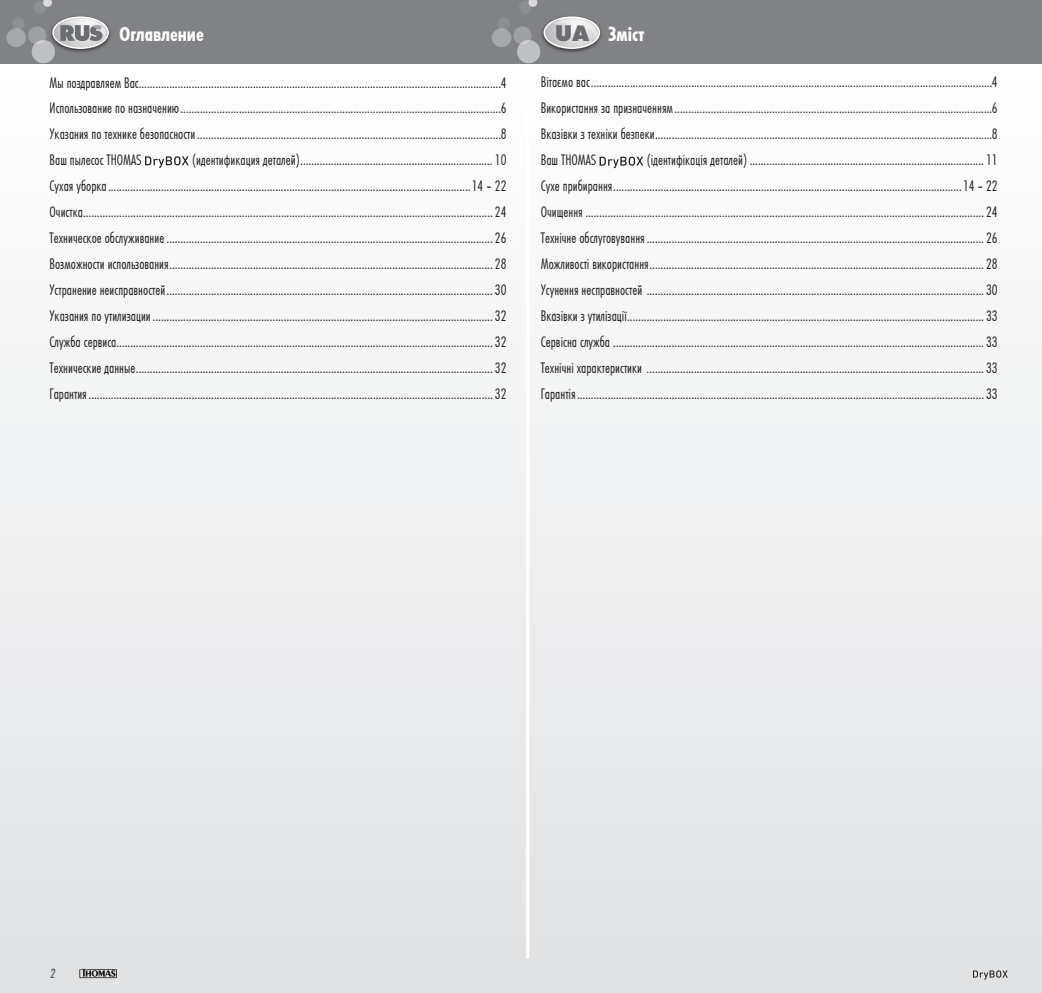
<style>
.page{position:relative;width:1042px;height:993px;background:#fff}
.page>*{position:absolute;margin:0;border:0;box-sizing:border-box;transform-origin:0 0}
.t1{font:700 21px "Futura Con";color:#fff}
.t2{font:300 15.75px/25.9px "Futura Con";color:#231f20;text-align:justify}
.t3{font:italic 500 14px "Futura Con";color:#57585a}
.s1{font-family:"Function";font-weight:800;font-size:23.45px;color:#6c6d70}
</style>
<div class="page">
<div style="left:0;top:74px;width:1042px;height:918px;background:linear-gradient(to bottom,#fefefe,#e0e1e3)"></div>
<div style="left:0;top:0;width:1042px;height:63px;background:#808285"></div>
<hr style="left:526px;top:74px;width:3px;height:883px;background:#fff">
<svg style="left:973px;top:970px;width:35px;height:9px"></svg>
<div style="left:49px;top:15px;width:63px;height:39px;background:#231f20;opacity:.75"></div>
<div style="left:52px;top:16px;width:57px;height:33px;border:1px solid #fff;border-radius:50%"></div>
<svg style="left:53px;top:17px;width:55px;height:31px"></svg>
<svg style="left:43px;top:0;width:9px;height:7px"></svg>
<div style="left:6px;top:28px;width:20px;height:19px;background:#a5a7a9;border-radius:50%"></div>
<div style="left:12px;top:17px;width:13px;height:13px;background:#8c8e90;border-radius:50%"></div>
<div style="left:34px;top:1px;width:12px;height:13px;background:#8c8e90;border-radius:50%"></div>
<div style="left:28px;top:26px;width:18px;height:18px;background:#9fa0a3;border-radius:50%"></div>
<div style="left:32px;top:40px;width:23px;height:23px;background:#bfc0c1;border-radius:50%"></div>
<svg style="left:528px;top:0;width:9px;height:7px"></svg>
<div style="left:492px;top:28px;width:19px;height:19px;background:#a5a7a9;border-radius:50%"></div>
<div style="left:497px;top:17px;width:13px;height:13px;background:#8c8e90;border-radius:50%"></div>
<div style="left:519px;top:1px;width:12px;height:13px;background:#8c8e90;border-radius:50%"></div>
<div style="left:513px;top:26px;width:18px;height:18px;background:#9fa0a3;border-radius:50%"></div>
<div style="left:517px;top:40px;width:23px;height:23px;background:#bfc0c1;border-radius:50%"></div>
<svg style="left:145px;top:156px;width:44px;height:12px"></svg>
<svg style="left:599px;top:156px;width:44px;height:12px"></svg>
<div style="left:540px;top:15px;width:63px;height:39px;background:#231f20;opacity:.75"></div>
<div style="left:543px;top:16px;width:57px;height:33px;border:1px solid #fff;border-radius:50%"></div>
<svg style="left:544px;top:17px;width:55px;height:31px;background:#cccdcf"></svg>
<svg style="left:79px;top:968px;width:38px;height:9px"></svg>
<h1 class="t1" style="left:119px;top:19px;width:86px">Оглавление</h1>
<h1 class="t1" style="left:555px;top:19px;width:91px"><span class="s1">UA</span> Зміст</h1>
<p class="t2" style="left:50px;top:69px;width:458px">Мы поздравляем Вас..................................................................................................................................4<br>Использование по назначению...................................................................................................................6<br>Указания по технике безопасности.............................................................................................................8<br>Ваш пылесос THOMAS</p>
<p class="t2" style="left:50px;top:146px;width:458px;text-indent:143px">(идентификация деталей).....................................................................10<br>Сухая уборка..................................................................................................................................14 – 22<br>Очистка...................................................................................................................................................24<br>Техническое обслуживание.....................................................................................................................26<br>Возможности использования....................................................................................................................28<br>Устранение неисправностей.....................................................................................................................30<br>Указания по утилизации..........................................................................................................................32<br>Служба сервиса.......................................................................................................................................32<br>Технические данные................................................................................................................................32<br>Гарантия.................................................................................................................................................32</p>
<p class="t2" style="left:541px;top:69px;width:458px">Вітаємо вас................................................................................................................................................4<br>Використання за призначенням..................................................................................................................6<br>Вказівки з техніки безпеки.........................................................................................................................8<br>Ваш THOMAS</p>
<p class="t2" style="left:541px;top:146px;width:458px;text-indent:106px">(ідентифікація деталей) ....................................................................................11<br>Сухе прибирання.............................................................................................................................14 – 22<br>Очищення ...............................................................................................................................................24<br>Технічне обслуговування.........................................................................................................................26<br>Можливості використання........................................................................................................................28<br>Усунення несправностей .........................................................................................................................30<br>Вказівки з утилізації................................................................................................................................33<br>Сервісна служба .....................................................................................................................................33<br>Технічні характеристики .........................................................................................................................33<br>Гарантія..................................................................................................................................................33</p>
<p class="t3" style="left:50px;top:963px;width:7px">2</p>
</div>
